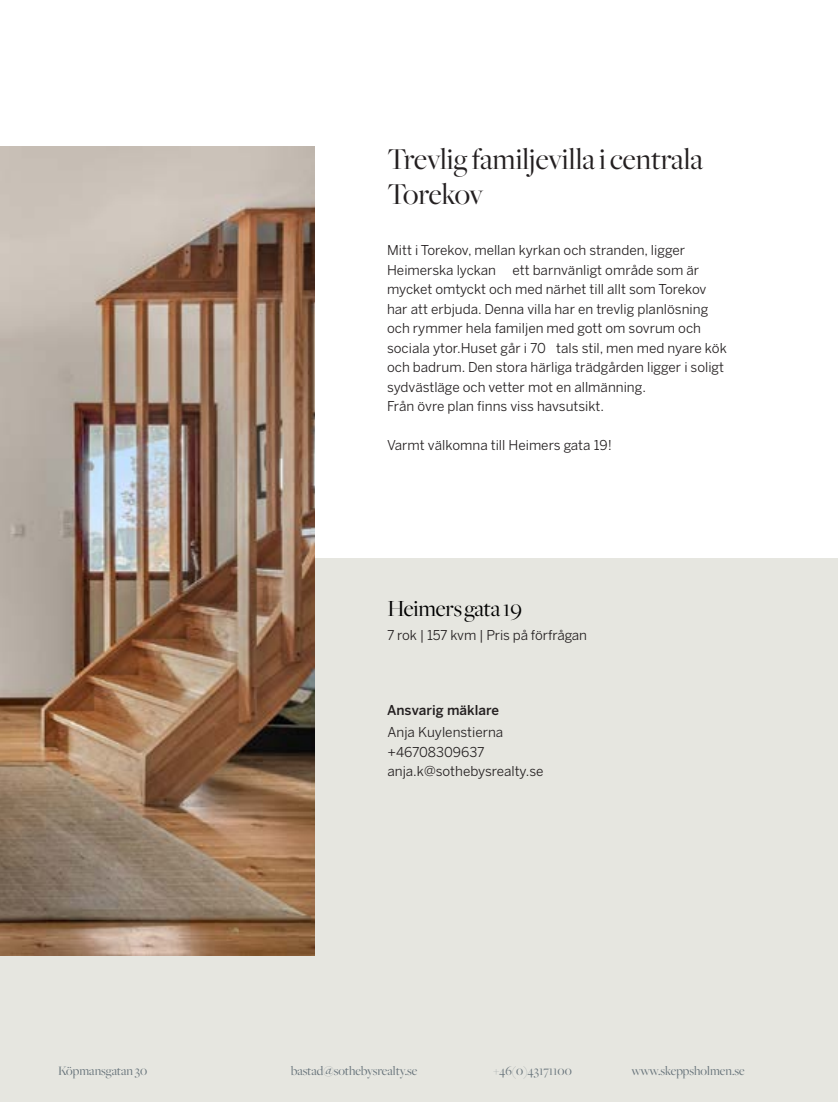
<style>
.page{position:relative;width:838px;height:1102px;background:#fff}
.page>*{position:absolute;margin:0;border:0;box-sizing:border-box;transform-origin:0 0}
.t1{font:31.5px/34.5px "Freight Big";color:#231f20}
.t2{font:24px "Freight Big";letter-spacing:-.01em;color:#000}
.t3{font:13.5px/19.5px "Benton Sans";color:#231f20}
.t4{font:13.5px "Freight Big";color:#68747b}
.t5{font:500 13.5px "Benton Sans";color:#231f20}
</style>
<div class="page">
<div style="left:0;top:559px;width:838px;height:542px;background:#e6e6e0"></div>
<img style="left:0;top:147px;width:315px;height:808px">
<h1 class="t1" style="left:387px;top:143px;width:317px">Trevlig familjevilla i centrala<br>Torekov</h1>
<p class="t3" style="left:387px;top:240px;width:341px">Mitt i Torekov, mellan kyrkan och stranden, ligger Heimerska lyckan ‐ ett barnvänligt område som är mycket omtyckt och med närhet till allt som Torekov har att erbjuda. Denna villa har en trevlig planlösning och rymmer hela familjen med gott om sovrum och sociala ytor.Huset går i 70‐tals stil, men med nyare kök och badrum. Den stora härliga trädgården ligger i soligt sydvästläge och vetter mot en allmänning.<br>Från övre plan finns viss havsutsikt.</p>
<p class="t3" style="left:387px;top:435px;width:226px">Varmt välkomna till Heimers gata 19!</p>
<h2 class="t2" style="left:387px;top:595px;width:136px">Heimers gata 19</h2>
<p class="t3" style="left:387px;top:625px;width:201px">7 rok | 157 kvm | Pris på förfrågan</p>
<p class="t5" style="left:387px;top:701px;width:114px">Ansvarig mäklare</p>
<p class="t3" style="left:387px;top:722px;width:157px">Anja Kuylenstierna +46708309637 anja.k@sothebysrealty.se</p>
<p class="t4" style="left:58px;top:1063px;width:91px">Köpmansgatan 30</p>
<p class="t4" style="left:291px;top:1063px;width:128px">bastad@sothebysrealty.se</p>
<p class="t4" style="left:493px;top:1063px;width:80px">+46(0)43171100</p>
<p class="t4" style="left:631px;top:1063px;width:115px">www.skeppsholmen.se</p>
</div>
